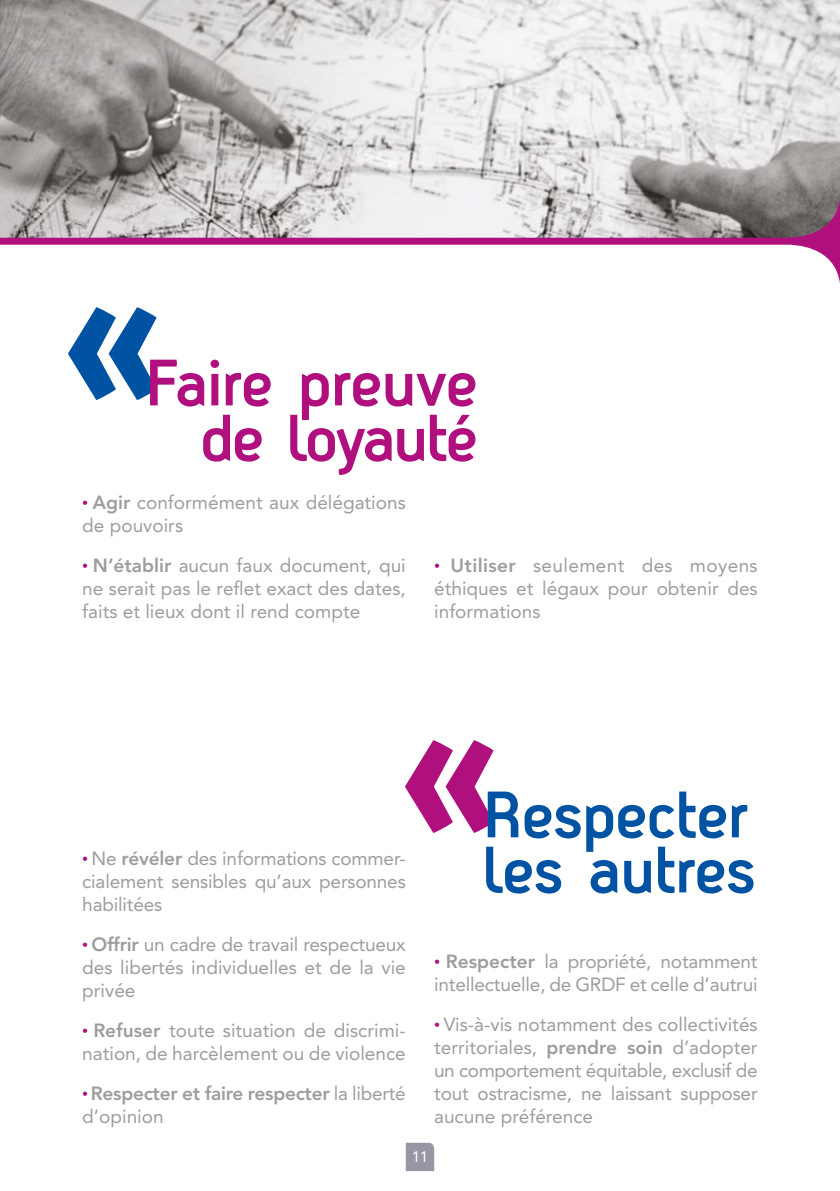
<style>
.page{position:relative;width:840px;height:1191px;background:#fff}
.page>*{position:absolute;margin:0;border:0;box-sizing:border-box;transform-origin:0 0}
.t1{font:700 254px "Antagometrica BT";color:#0053a2}
.t2{font:700 254px "Antagometrica BT";color:#b0107e}
.t3{font:700 63.6px/55px "Antagometrica BT";letter-spacing:-.015em;color:#b0107e;text-align:right}
.t4{font:700 63.6px/55px "Antagometrica BT";color:#0053a2}
.t5{font:19px/23px "Avenir LT Std";color:#9d9d9c;text-align:justify}
.t6{font:800 19px/23px "Avenir LT Std";letter-spacing:-.015em;color:#9d9d9c}
.t7{font:15.2px "Avenir LT Std";color:#fff}
.s1{font-size:12px;color:#b0107e}
.s2{font-weight:800}
.s3{font-weight:400;font-size:12px;color:#b0107e}
.s4{font-weight:400}
</style>
<div class="page">
<img style="left:0;top:0;width:839px;height:199px">
<svg style="left:0;top:199px;width:839px;height:79px"></svg>
<svg style="left:405px;top:1142px;width:29px;height:29px"></svg>
<h1 class="t1" style="left:58px;top:178px;width:109px">«</h1>
<h2 class="t3" style="left:145px;top:354px;width:334px">Faire preuve de loyauté</h2>
<p class="t5" style="left:82px;top:491px;width:325px"><span class="s1">•</span> <span class="s2">Agir</span> conformément aux délégations de pouvoirs</p>
<p class="t5" style="left:82px;top:554px;width:325px"><span class="s1">•</span> <span class="s2">N’établir</span> aucun faux document, qui ne serait pas le reflet exact des dates, faits et lieux dont il rend compte</p>
<p class="t5" style="left:434px;top:554px;width:325px"><span class="s1">•</span> <span class="s2">Utiliser</span> seulement des moyens éthiques et légaux pour obtenir des informations</p>
<h1 class="t2" style="left:395px;top:610px;width:109px">«</h1>
<h2 class="t4" style="left:482px;top:786px;width:274px">Respecter les autres</h2>
<p class="t5" style="left:82px;top:847px;width:325px"><span class="s1">•</span> Ne <span class="s2">révéler</span> des informations commer&shy;cialement sensibles qu’aux personnes habilitées</p>
<p class="t5" style="left:82px;top:933px;width:325px"><span class="s1">•</span> <span class="s2">Offrir</span> un cadre de travail respectueux des libertés individuelles et de la vie privée</p>
<p class="t5" style="left:82px;top:1019px;width:325px"><span class="s1">•</span> <span class="s2">Refuser</span> toute situation de discrimi&shy;nation, de harcèlement ou de violence</p>
<p class="t6" style="left:82px;top:1081px;width:325px"><span class="s3">•</span> Respecter et faire respecter <span class="s4">la liberté d’opinion</span></p>
<p class="t5" style="left:434px;top:950px;width:325px"><span class="s1">•</span> <span class="s2">Respecter</span> la propriété, notamment intellectuelle, de GRDF et celle d’autrui</p>
<p class="t5" style="left:434px;top:1013px;width:325px"><span class="s1">•</span> Vis-à-vis notamment des collectivités territoriales, <span class="s2">prendre soin</span> d’adopter un comportement équitable, exclusif de tout ostracisme, ne laissant supposer aucune préférence</p>
<p class="t7" style="left:411px;top:1147px;width:18px">11</p>
</div>
